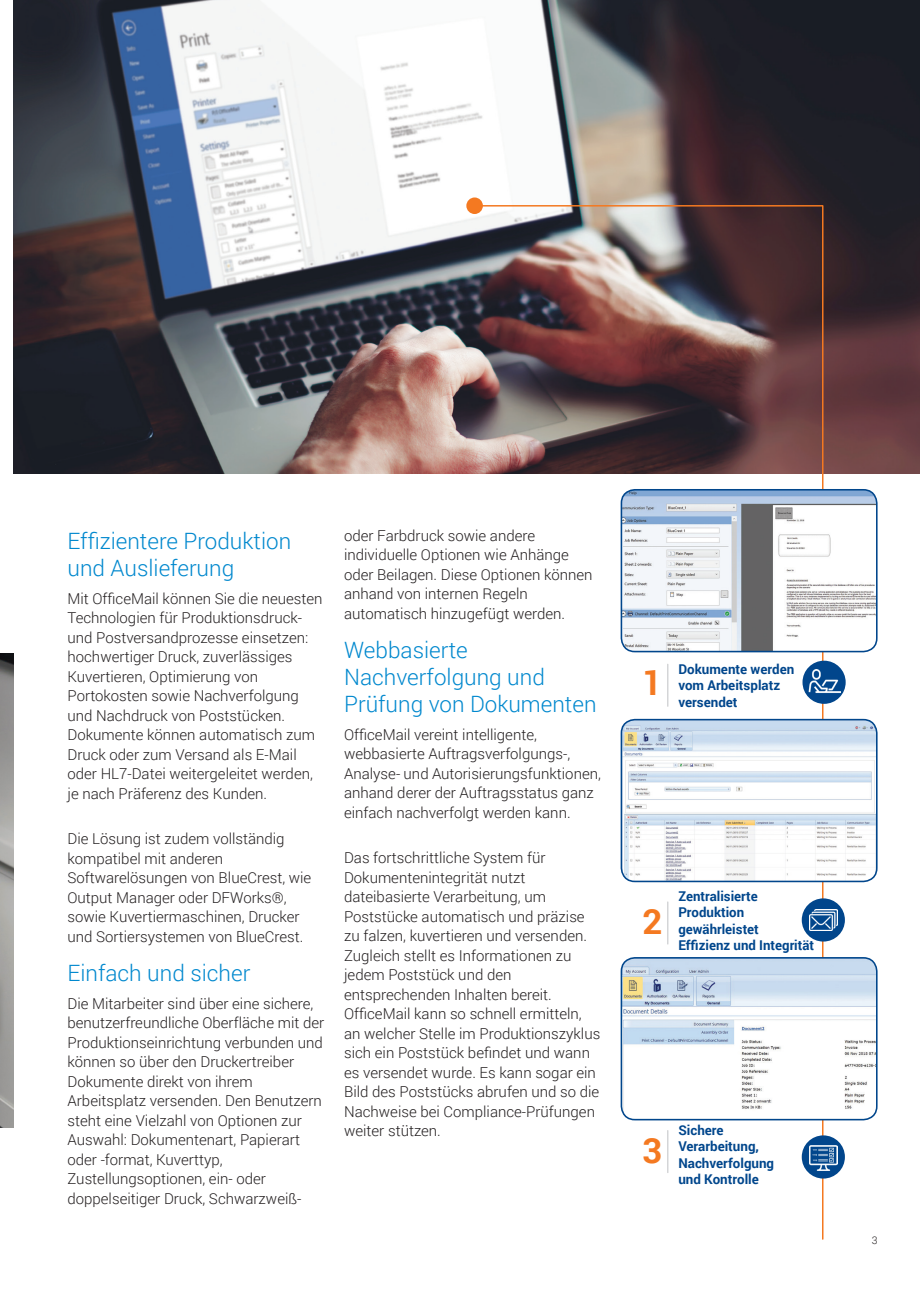
<style>
.page{position:relative;width:920px;height:1290px;background:#fff}
.page>*{position:absolute;margin:0;border:0;box-sizing:border-box;transform-origin:0 0}
.t1{font:700 34.8px "Roboto";color:#f47921}
.t2{font:300 22.5px/27px "Roboto";color:#0088ce}
.t3{font:300 15px/19.5px "Roboto";color:#231f20}
.t4{font:700 13.5px/16.5px "Roboto";color:#01468c}
.t5{font:300 10.5px "Roboto";color:#231f20}
</style>
<div class="page">
<img style="left:0;top:653px;width:14px;height:475px">
<img style="left:14px;top:0;width:906px;height:473px">
<svg style="left:473px;top:204px;width:351px;height:1036px"></svg>
<img style="left:621px;top:958px;width:256px;height:162px">
<div style="left:621px;top:957px;width:256px;height:163px;border:2px solid #01468c;border-radius:14px"></div>
<img style="left:621px;top:720px;width:256px;height:161px">
<div style="left:621px;top:719px;width:256px;height:163px;border:2px solid #01468c;border-radius:14px"></div>
<img style="left:621px;top:490px;width:256px;height:162px">
<div style="left:621px;top:489px;width:256px;height:163px;border:2px solid #01468c;border-radius:14px"></div>
<div style="left:466px;top:197px;width:17px;height:17px;background:#f47921;border-radius:50%"></div>
<hr style="left:667px;top:664px;width:1px;height:42px;background:#c7c8ca">
<div style="left:802px;top:661px;width:44px;height:43px;background:#01468c;border-radius:50%"></div>
<img style="left:808px;top:670px;width:32px;height:23px">
<hr style="left:667px;top:902px;width:1px;height:42px;background:#c7c8ca">
<div style="left:802px;top:898px;width:43px;height:43px;background:#01468c;border-radius:50%"></div>
<img style="left:809px;top:909px;width:28px;height:22px">
<hr style="left:667px;top:1130px;width:1px;height:42px;background:#c7c8ca">
<div style="left:802px;top:1135px;width:43px;height:43px;background:#01468c;border-radius:50%"></div>
<img style="left:809px;top:1146px;width:28px;height:24px">
<h2 class="t2" style="left:68px;top:526px;width:225px">Effizientere Produktion und Auslieferung</h2>
<p class="t3" style="left:68px;top:588px;width:257px">Mit OfficeMail können Sie die neuesten Technologien für Produktionsdruck&shy;und Postversandprozesse einsetzen: hochwertiger Druck, zuverlässiges Kuvertieren, Optimierung von Portokosten sowie Nachverfolgung und Nachdruck von Poststücken.<br>Dokumente können automatisch zum Druck oder zum Versand als E-Mail oder HL7-Datei weitergeleitet werden, je nach Präferenz des Kunden.</p>
<p class="t3" style="left:68px;top:829px;width:245px">Die Lösung ist zudem vollständig kompatibel mit anderen Softwarelösungen von BlueCrest, wie Output Manager oder DFWorks®, sowie Kuvertiermaschinen, Drucker und Sortiersystemen von BlueCrest.</p>
<h2 class="t2" style="left:68px;top:958px;width:184px">Einfach und sicher</h2>
<p class="t3" style="left:68px;top:993px;width:258px">Die Mitarbeiter sind über eine sichere, benutzerfreundliche Oberfläche mit der Produktionseinrichtung verbunden und können so über den Druckertreiber Dokumente direkt von ihrem Arbeitsplatz versenden. Den Benutzern steht eine Vielzahl von Optionen zur Auswahl: Dokumentenart, Papierart oder -format, Kuverttyp, Zustellungsoptionen, ein- oder doppelseitiger Druck, Schwarzweiß-</p>
<p class="t3" style="left:344px;top:525px;width:250px">oder Farbdruck sowie andere individuelle Optionen wie Anhänge oder Beilagen. Diese Optionen können anhand von internen Regeln automatisch hinzugefügt werden.</p>
<h2 class="t2" style="left:344px;top:635px;width:254px">Webbasierte<br>Nachverfolgung und<br>Prüfung von Dokumenten</h2>
<p class="t3" style="left:344px;top:724px;width:258px">OfficeMail vereint intelligente, webbasierte Auftragsverfolgungs-, Analyse- und Autorisierungsfunktionen, anhand derer der Auftragsstatus ganz einfach nachverfolgt werden kann.</p>
<p class="t3" style="left:344px;top:848px;width:258px">Das fortschrittliche System für Dokumentenintegrität nutzt dateibasierte Verarbeitung, um Poststücke automatisch und präzise zu falzen, kuvertieren und versenden.<br>Zugleich stellt es Informationen zu jedem Poststück und den entsprechenden Inhalten bereit.<br>OfficeMail kann so schnell ermitteln, an welcher Stelle im Produktionszyklus sich ein Poststück befindet und wann es versendet wurde. Es kann sogar ein Bild des Poststücks abrufen und so die Nachweise bei Compliance-Prüfungen weiter stützen.</p>
<h1 class="t1" style="left:642px;top:658px;width:21px">1</h1>
<p class="t4" style="left:678px;top:660px;width:117px">Dokumente werden vom Arbeitsplatz versendet</p>
<h1 class="t1" style="left:642px;top:897px;width:21px">2</h1>
<p class="t4" style="left:678px;top:887px;width:137px">Zentralisierte<br>Produktion gewährleistet<br>Effizienz und Integrität</p>
<h1 class="t1" style="left:642px;top:1126px;width:21px">3</h1>
<p class="t4" style="left:678px;top:1121px;width:97px">Sichere<br>Verarbeitung,<br>Nachverfolgung und Kontrolle</p>
<p class="t5" style="left:872px;top:1232px;width:7px">3</p>
</div>
